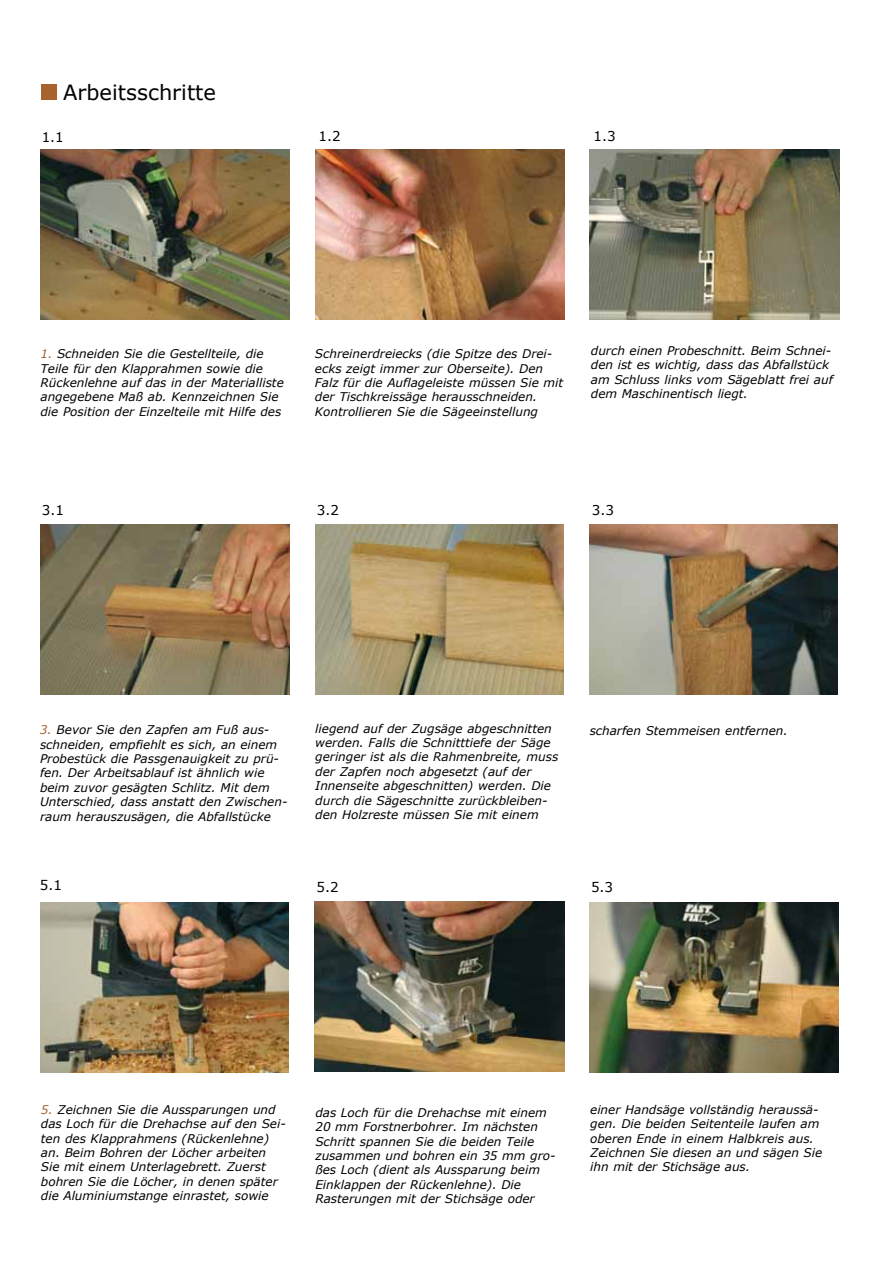
<style>
.page{position:relative;width:893px;height:1263px;background:#fff}
.page>*{position:absolute;margin:0;border:0;box-sizing:border-box;transform-origin:0 0}
.t1{font:21px "Verdana";color:#000}
.t2{font:13.5px "Verdana";color:#000}
.t3{font:italic 12px/14.4px "Verdana";color:#000}
.s1{color:#a7622d}
</style>
<div class="page">
<img style="left:41px;top:149px;width:248px;height:170px">
<img style="left:41px;top:524px;width:248px;height:171px">
<img style="left:316px;top:524px;width:247px;height:171px">
<img style="left:590px;top:524px;width:247px;height:171px">
<img style="left:315px;top:149px;width:249px;height:170px">
<img style="left:590px;top:149px;width:250px;height:170px">
<div style="left:42px;top:84px;width:15px;height:16px;background:#a7622d"></div>
<img style="left:40px;top:903px;width:248px;height:170px">
<img style="left:314px;top:901px;width:250px;height:170px">
<img style="left:589px;top:903px;width:250px;height:170px">
<h1 class="t1" style="left:63px;top:79px;width:154px">Arbeitsschritte</h1>
<p class="t2" style="left:42px;top:129px;width:24px">1.1</p>
<p class="t2" style="left:319px;top:127px;width:24px">1.2</p>
<p class="t2" style="left:593px;top:127px;width:24px">1.3</p>
<p class="t3" style="left:40px;top:346px;width:245px"><span class="s1">1.</span> Schneiden Sie die Gestellteile, die Teile für den Klapprahmen sowie die Rückenlehne auf das in der Materialliste angegebene Maß ab. Kennzeichnen Sie die Position der Einzelteile mit Hilfe des</p>
<p class="t3" style="left:315px;top:346px;width:250px">Schreinerdreiecks (die Spitze des Drei&shy;ecks zeigt immer zur Oberseite). Den Falz für die Auflageleiste müssen Sie mit der Tischkreissäge herausschneiden.<br>Kontrollieren Sie die Sägeeinstellung</p>
<p class="t3" style="left:591px;top:343px;width:243px">durch einen Probeschnitt. Beim Schnei&shy;den ist es wichtig, dass das Abfallstück am Schluss links vom Sägeblatt frei auf dem Maschinentisch liegt.</p>
<p class="t2" style="left:42px;top:501px;width:24px">3.1</p>
<p class="t2" style="left:317px;top:502px;width:24px">3.2</p>
<p class="t2" style="left:592px;top:502px;width:24px">3.3</p>
<p class="t3" style="left:315px;top:720px;width:245px">liegend auf der Zugsäge abgeschnitten werden. Falls die Schnitttiefe der Säge geringer ist als die Rahmenbreite, muss der Zapfen noch abgesetzt (auf der Innenseite abgeschnitten) werden. Die durch die Sägeschnitte zurückbleiben&shy;den Holzreste müssen Sie mit einem</p>
<p class="t3" style="left:40px;top:722px;width:231px"><span class="s1">3.</span> Bevor Sie den Zapfen am Fuß aus-</p>
<p class="t3" style="left:590px;top:723px;width:200px">scharfen Stemmeisen entfernen.</p>
<p class="t3" style="left:40px;top:736px;width:249px">schneiden, empfiehlt es sich, an einem Probestück die Passgenauigkeit zu prü&shy;fen. Der Arbeitsablauf ist ähnlich wie beim zuvor gesägten Schlitz. Mit dem Unterschied, dass anstatt den Zwischen&shy;raum herauszusägen, die Abfallstücke</p>
<p class="t2" style="left:40px;top:877px;width:24px">5.1</p>
<p class="t2" style="left:317px;top:879px;width:24px">5.2</p>
<p class="t2" style="left:591px;top:878px;width:24px">5.3</p>
<p class="t3" style="left:41px;top:1102px;width:246px"><span class="s1">5.</span> Zeichnen Sie die Aussparungen und das Loch für die Drehachse auf den Sei&shy;ten des Klapprahmens (Rückenlehne) an. Beim Bohren der Löcher arbeiten Sie mit einem Unterlagebrett. Zuerst bohren Sie die Löcher, in denen später die Aluminiumstange einrastet, sowie</p>
<p class="t3" style="left:315px;top:1105px;width:242px">das Loch für die Drehachse mit einem 20 mm Forstnerbohrer. Im nächsten Schritt spannen Sie die beiden Teile zusammen und bohren ein 35 mm gro&shy;ßes Loch (dient als Aussparung beim Einklappen der Rückenlehne). Die Rasterungen mit der Stichsäge oder</p>
<p class="t3" style="left:590px;top:1102px;width:233px">einer Handsäge vollständig heraussä&shy;gen. Die beiden Seitenteile laufen am oberen Ende in einem Halbkreis aus.<br>Zeichnen Sie diesen an und sägen Sie ihn mit der Stichsäge aus.</p>
</div>
